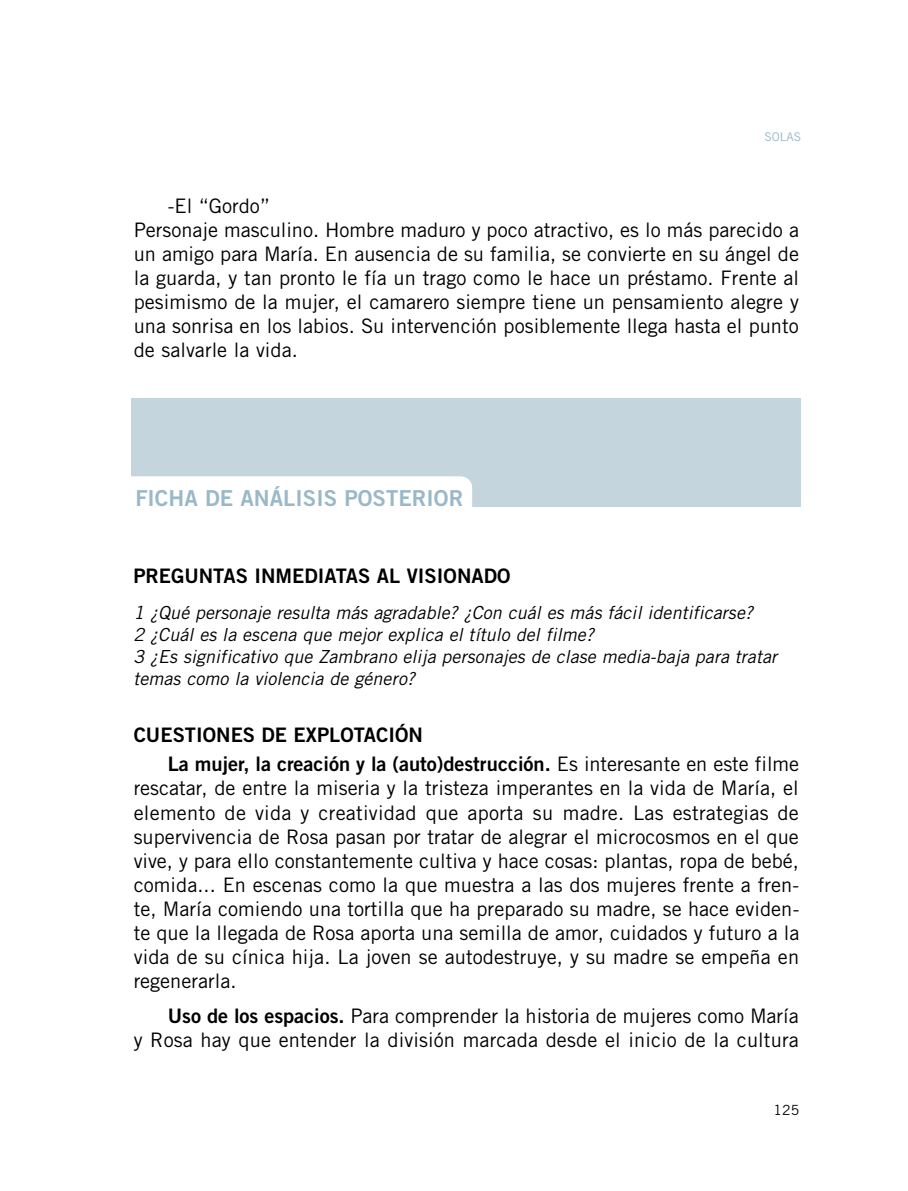
<style>
.page{position:relative;width:908px;height:1191px;background:#fff}
.page>*{position:absolute;margin:0;border:0;box-sizing:border-box;transform-origin:0 0}
.t1{font:22px "Trade Gothic Bold Two";color:#9ab8c8}
.t2{font:20px/24px "Trade Gothic";color:#000}
.t3{font:20px/29.6px "Trade Gothic Bold Two";color:#000}
.t4{font:italic 18px/22px "Trade Gothic";color:#000}
.t5{font:14px "Trade Gothic";color:#000}
.t6{font:12px "Trade Gothic";color:#9ab8c8}
.s1{font-family:"Trade Gothic"}
.s2{font-family:"Trade Gothic Bold Two"}
</style>
<div class="page">
<div style="left:132px;top:398px;width:668px;height:108px;background:#c4d5de"></div>
<svg style="left:131px;top:476px;width:341px;height:30px;background:#fcfdfd"></svg>
<div style="left:133px;top:488px;width:336px;height:26px;background:#fff"></div>
<p class="t6" style="left:764px;top:132px;width:38px">SOLAS</p>
<p class="t2" style="left:134px;top:196px;width:666px;text-indent:34px">-El “Gordo”<br>Personaje masculino. Hombre maduro y poco atractivo, es lo más parecido a un amigo para María. En ausencia de su familia, se convierte en su ángel de la guarda, y tan pronto le fía un trago como le hace un préstamo. Frente al pesimismo de la mujer, el camarero siempre tiene un pensamiento alegre y una sonrisa en los labios. Su intervención posiblemente llega hasta el punto de salvarle la vida.</p>
<p class="t1" style="left:135px;top:490px;width:329px">FICHA DE ANÁLISIS POSTERIOR</p>
<p class="t3" style="left:133px;top:563px;width:378px">PREGUNTAS INMEDIATAS AL VISIONADO</p>
<p class="t4" style="left:133px;top:603px;width:645px">1 ¿Qué personaje resulta más agradable? ¿Con cuál es más fácil identificarse?<br>2 ¿Cuál es la escena que mejor explica el título del filme?<br>3 ¿Es significativo que Zambrano elija personajes de clase media-baja para tratar temas como la violencia de género?</p>
<p class="t3" style="left:168px;top:721px;width:632px;text-indent:-34px">CUESTIONES DE EXPLOTACIÓN<br>La mujer, la creación y la (auto)destrucción. <span class="s1">Es interesante en este filme</span></p>
<p class="t2" style="left:134px;top:778px;width:667px;text-align:justify">rescatar, de entre la miseria y la tristeza imperantes en la vida de María, el elemento de vida y creatividad que aporta su madre. Las estrategias de supervivencia de Rosa pasan por tratar de alegrar el microcosmos en el que vive, y para ello constantemente cultiva y hace cosas: plantas, ropa de bebé, comida... En escenas como la que muestra a las dos mujeres frente a fren&shy;te, María comiendo una tortilla que ha preparado su madre, se hace eviden&shy;te que la llegada de Rosa aporta una semilla de amor, cuidados y futuro a la vida de su cínica hija. La joven se autodestruye, y su madre se empeña en regenerarla.</p>
<p class="t2" style="left:134px;top:1005px;width:666px;text-align:right"><span class="s2">Uso de los espacios.</span> Para comprender la historia de mujeres como María<br>y Rosa hay que entender la división marcada desde el inicio de la cultura</p>
<p class="t5" style="left:773px;top:1105px;width:27px">125</p>
</div>
